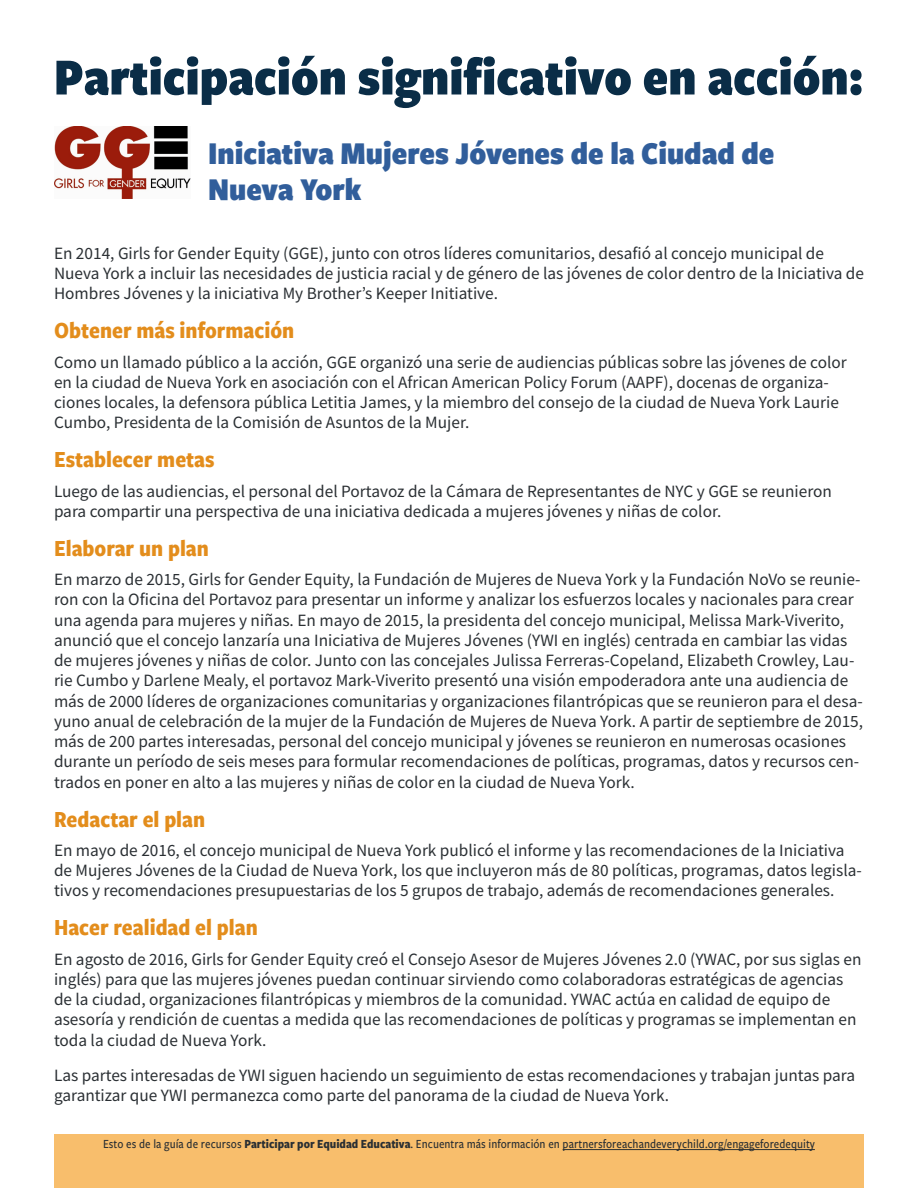
<style>
.page{position:relative;width:918px;height:1188px;background:#fff}
.page>*{position:absolute;margin:0;border:0;box-sizing:border-box;transform-origin:0 0}
.Body{font:900 54px "Freight Sans Cnd Pro";color:#0a2d47}
.Header_1{font:900 33px/36px "Freight Sans Cnd Pro";color:#315e9b}
.Header_3{font:700 24px "Freight Sans Cnd Pro";color:#e38d1c}
.Body-2{font:17.25px/20.2px "Source Sans Pro";color:#2a2f33}
.t1{font:500 12.9px "Freight Sans Cnd Pro";color:#2a2f33}
.s1{font-weight:700}
</style>
<div class="page">
<div style="left:54px;top:1134px;width:810px;height:54px;background:#f8be6c"></div>
<hr style="left:563px;top:1149px;width:252px;height:1px;background:#2a2f33">
<img style="left:54px;top:127px;width:137px;height:72px">
<p class="Body" style="left:54px;top:39px;width:811px">Participación significativo en acción:</p>
<p class="Header_1" style="left:208px;top:133px;width:568px">Iniciativa Mujeres Jóvenes de la Ciudad de<br>Nueva York</p>
<p class="Body-2" style="left:54px;top:243px;width:812px">En 2014, Girls for Gender Equity (GGE), junto con otros líderes comunitarios, desafió al concejo municipal de<br>Nueva York a incluir las necesidades de justicia racial y de género de las jóvenes de color dentro de la Iniciativa de<br>Hombres Jóvenes y la iniciativa My Brother’s Keeper Initiative.</p>
<p class="Header_3" style="left:54px;top:314px;width:242px">Obtener más información</p>
<p class="Body-2" style="left:54px;top:352px;width:794px">Como un llamado público a la acción, GGE organizó una serie de audiencias públicas sobre las jóvenes de color en la ciudad de Nueva York en asociación con el African American Policy Forum (AAPF), docenas de organiza&shy;ciones locales, la defensora pública Letitia James, y la miembro del consejo de la ciudad de Nueva York Laurie Cumbo, Presidenta de la Comisión de Asuntos de la Mujer.</p>
<p class="Header_3" style="left:54px;top:443px;width:162px">Establecer metas</p>
<p class="Body-2" style="left:54px;top:481px;width:779px">Luego de las audiencias, el personal del Portavoz de la Cámara de Representantes de NYC y GGE se reunieron para compartir una perspectiva de una iniciativa dedicada a mujeres jóvenes y niñas de color.</p>
<p class="Header_3" style="left:54px;top:531px;width:156px">Elaborar un plan</p>
<p class="Body-2" style="left:54px;top:569px;width:811px">En marzo de 2015, Girls for Gender Equity, la Fundación de Mujeres de Nueva York y la Fundación NoVo se reunie&shy;ron con la Oficina del Portavoz para presentar un informe y analizar los esfuerzos locales y nacionales para crear una agenda para mujeres y niñas. En mayo de 2015, la presidenta del concejo municipal, Melissa Mark-Viverito, anunció que el concejo lanzaría una Iniciativa de Mujeres Jóvenes (YWI en inglés) centrada en cambiar las vidas de mujeres jóvenes y niñas de color. Junto con las concejales Julissa Ferreras-Copeland, Elizabeth Crowley, Lau&shy;rie Cumbo y Darlene Mealy, el portavoz Mark-Viverito presentó una visión empoderadora ante una audiencia de más de 2000 líderes de organizaciones comunitarias y organizaciones filantrópicas que se reunieron para el desa&shy;yuno anual de celebración de la mujer de la Fundación de Mujeres de Nueva York. A partir de septiembre de 2015, más de 200 partes interesadas, personal del concejo municipal y jóvenes se reunieron en numerosas ocasiones durante un período de seis meses para formular recomendaciones de políticas, programas, datos y recursos cen&shy;trados en poner en alto a las mujeres y niñas de color en la ciudad de Nueva York.</p>
<p class="Header_3" style="left:54px;top:802px;width:153px">Redactar el plan</p>
<p class="Body-2" style="left:54px;top:840px;width:809px">En mayo de 2016, el concejo municipal de Nueva York publicó el informe y las recomendaciones de la Iniciativa de Mujeres Jóvenes de la Ciudad de Nueva York, los que incluyeron más de 80 políticas, programas, datos legisla&shy;tivos y recomendaciones presupuestarias de los 5 grupos de trabajo, además de recomendaciones generales.</p>
<p class="Header_3" style="left:54px;top:911px;width:205px">Hacer realidad el plan</p>
<p class="Body-2" style="left:54px;top:949px;width:809px">En agosto de 2016, Girls for Gender Equity creó el Consejo Asesor de Mujeres Jóvenes 2.0 (YWAC, por sus siglas en inglés) para que las mujeres jóvenes puedan continuar sirviendo como colaboradoras estratégicas de agencias de la ciudad, organizaciones filantrópicas y miembros de la comunidad. YWAC actúa en calidad de equipo de asesoría y rendición de cuentas a medida que las recomendaciones de políticas y programas se implementan en toda la ciudad de Nueva York.</p>
<p class="Body-2" style="left:54px;top:1065px;width:803px">Las partes interesadas de YWI siguen haciendo un seguimiento de estas recomendaciones y trabajan juntas para garantizar que YWI permanezca como parte del panorama de la ciudad de Nueva York.</p>
<p class="t1" style="left:103px;top:1135px;width:713px">Esto es de la guía de recursos <span class="s1">Participar por Equidad Educativa</span>. Encuentra más información en partnersforeachandeverychild.org/engageforedequity</p>
</div>
